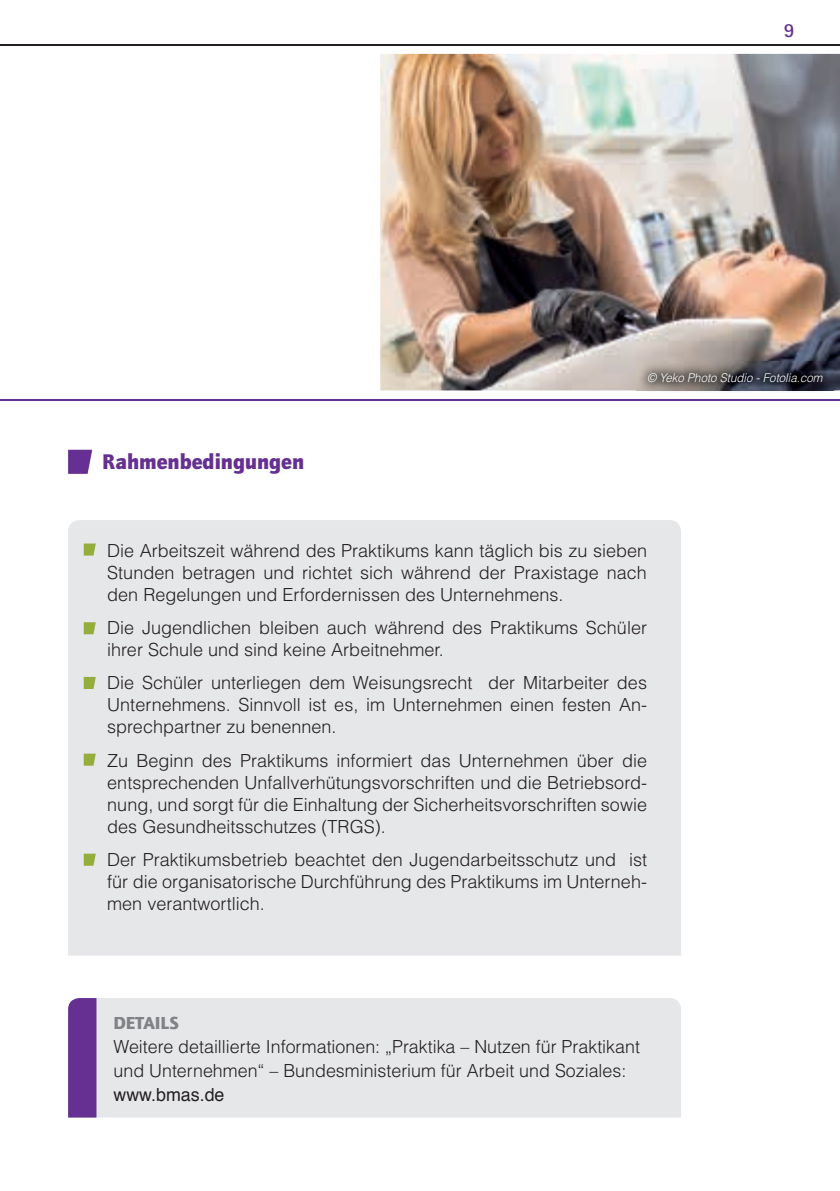
<style>
.page{position:relative;width:840px;height:1191px;background:#fff}
.page>*{position:absolute;margin:0;border:0;box-sizing:border-box;transform-origin:0 0}
.t1{font:900 22px "Quay Itc T";color:#653091}
.t2{font:700 20px "Rotis Sans Serif";color:#653091}
.t3{font:300 18px/22px "Helvetica";color:#231f20;text-align:justify}
.t4{font:18px "Helvetica";color:#231f20}
.t5{font:900 18px "Quay Sans";color:#808285}
.t6{font:italic 300 12px "Helvetica";color:#fff;scale:.96 1}
</style>
<div class="page">
<hr style="left:0;top:45px;width:839px;height:1px;background:#231f20">
<div style="left:68px;top:520px;width:612px;height:435px;background:#e6e7e9"></div>
<svg style="left:84px;top:543px;width:12px;height:12px"></svg>
<svg style="left:84px;top:622px;width:12px;height:12px"></svg>
<svg style="left:84px;top:677px;width:12px;height:12px"></svg>
<svg style="left:84px;top:753px;width:12px;height:12px"></svg>
<svg style="left:84px;top:853px;width:12px;height:12px"></svg>
<div style="left:96px;top:998px;width:584px;height:119px;background:#e6e7e9"></div>
<div style="left:68px;top:998px;width:28px;height:119px;background:#653091"></div>
<img style="left:380px;top:54px;width:459px;height:336px">
<hr style="left:0;top:399px;width:839px;height:1px;background:#653091">
<svg style="left:68px;top:450px;width:24px;height:24px"></svg>
<img style="left:636px;top:361px;width:197px;height:30px">
<p class="t2" style="left:783px;top:17px;width:12px">9</p>
<p class="t1" style="left:102px;top:449px;width:203px">Rahmenbedingungen</p>
<p class="t6" style="left:646px;top:370px;width:184px">© Yeko Photo Studio - Fotolia.com</p>
<p class="t3" style="left:107px;top:538px;width:541px">Die Arbeitszeit während des Praktikums kann täglich bis zu sieben Stunden betragen und richtet sich während der Praxistage nach den Regelungen und Erfordernissen des Unternehmens.</p>
<p class="t3" style="left:107px;top:616px;width:541px">Die Jugendlichen bleiben auch während des Praktikums Schüler ihrer Schule und sind keine Arbeitnehmer.</p>
<p class="t3" style="left:107px;top:671px;width:541px">Die Schüler unterliegen dem Weisungsrecht der Mitarbeiter des Unternehmens. Sinnvoll ist es, im Unternehmen einen festen An&shy;sprechpartner zu benennen.</p>
<p class="t3" style="left:107px;top:748px;width:541px">Zu Beginn des Praktikums informiert das Unternehmen über die entsprechenden Unfallverhütungsvorschriften und die Betriebsord&shy;nung, und sorgt für die Einhaltung der Sicherheitsvorschriften sowie des Gesundheitsschutzes (TRGS).</p>
<p class="t3" style="left:107px;top:848px;width:541px">Der Praktikumsbetrieb beachtet den Jugendarbeitsschutz und ist für die organisatorische Durchführung des Praktikums im Unterneh&shy;men verantwortlich.</p>
<p class="t5" style="left:113px;top:1012px;width:67px">DETAILS</p>
<p class="t3" style="left:113px;top:1033px;width:527px;line-height:24px">Weitere detaillierte Informationen: „Praktika – Nutzen für Praktikant und Unternehmen“ – Bundesministerium für Arbeit und Soziales:</p>
<p class="t4" style="left:113px;top:1080px;width:112px">www.bmas.de</p>
</div>
